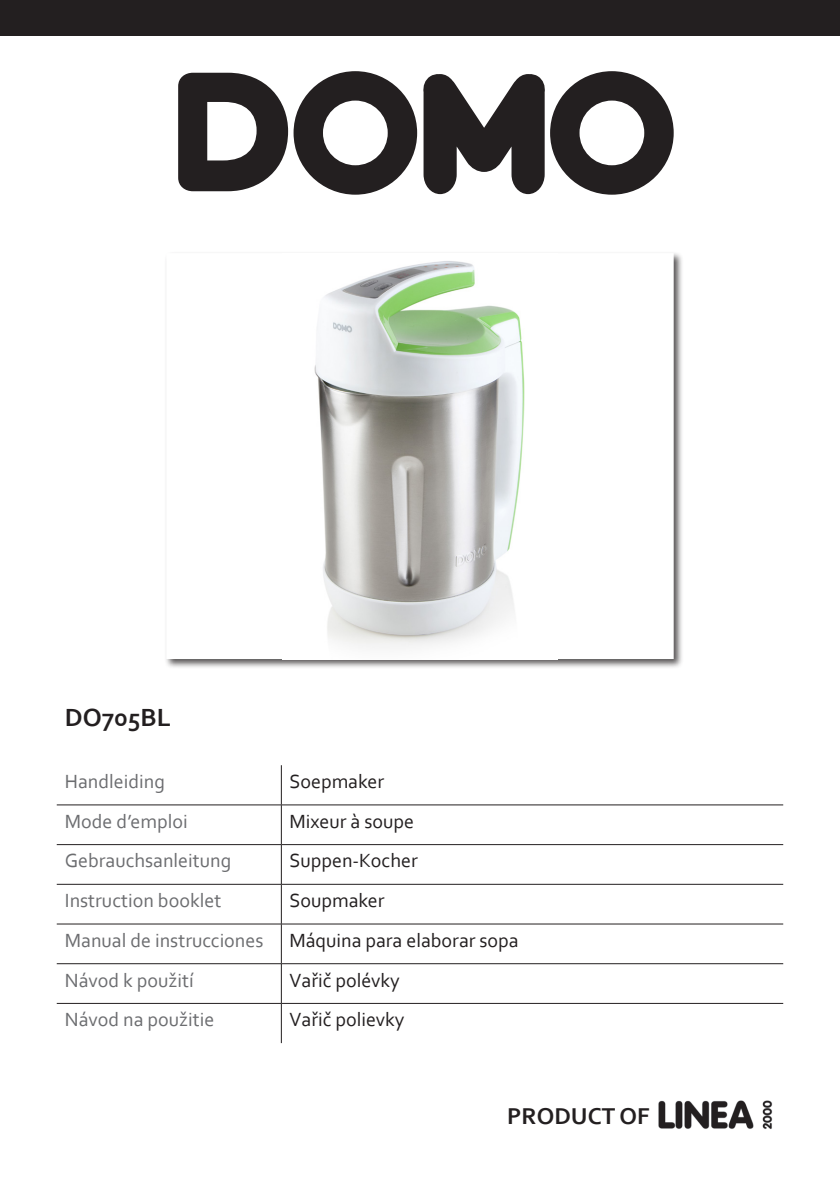
<style>
.page{position:relative;width:840px;height:1191px;background:#fff}
.page>*{position:absolute;margin:0;border:0;box-sizing:border-box;transform-origin:0 0}
.t1{font:700 26px "Corbel";color:#231f20}
.t2{font:700 24px "Corbel";color:#231f20}
.t3{font:20px "Corbel";color:#6c6d70}
.t4{font:20px "Corbel";color:#231f20}
</style>
<div class="page">
<svg style="left:178px;top:71px;width:495px;height:123px"></svg>
<img style="left:658px;top:1100px;width:115px;height:29px">
<div style="left:0;top:0;width:839px;height:36px;background:#231f20"></div>
<hr style="left:281px;top:765px;width:1px;height:39px;background:#231f20">
<hr style="left:57px;top:804px;width:224px;height:1px;background:#231f20">
<hr style="left:281px;top:804px;width:501px;height:1px;background:#231f20">
<hr style="left:281px;top:805px;width:1px;height:39px;background:#231f20">
<hr style="left:57px;top:844px;width:224px;height:1px;background:#231f20">
<hr style="left:281px;top:844px;width:501px;height:1px;background:#231f20">
<hr style="left:281px;top:845px;width:1px;height:39px;background:#231f20">
<hr style="left:57px;top:884px;width:224px;height:1px;background:#231f20">
<hr style="left:281px;top:884px;width:501px;height:1px;background:#231f20">
<hr style="left:281px;top:884px;width:1px;height:39px;background:#231f20">
<hr style="left:57px;top:923px;width:224px;height:1px;background:#231f20">
<hr style="left:281px;top:923px;width:501px;height:1px;background:#231f20">
<hr style="left:281px;top:924px;width:1px;height:39px;background:#231f20">
<hr style="left:57px;top:963px;width:224px;height:1px;background:#231f20">
<hr style="left:281px;top:963px;width:501px;height:1px;background:#231f20">
<hr style="left:281px;top:964px;width:1px;height:39px;background:#231f20">
<hr style="left:57px;top:1003px;width:224px;height:1px;background:#231f20">
<hr style="left:281px;top:1003px;width:501px;height:1px;background:#231f20">
<hr style="left:281px;top:1003px;width:1px;height:40px;background:#231f20">
<div style="left:164px;top:251px;width:519px;height:418px;background:#231f20;opacity:.75"></div>
<div style="left:166px;top:253px;width:507px;height:406px;background:#fff"></div>
<img style="left:282px;top:253px;width:275px;height:406px">
<p class="t1" style="left:65px;top:701px;width:107px">DO705BL</p>
<p class="t3" style="left:65px;top:769px;width:102px">Handleiding</p>
<p class="t4" style="left:289px;top:769px;width:96px">Soepmaker</p>
<p class="t3" style="left:65px;top:808px;width:124px">Mode d’emploi</p>
<p class="t4" style="left:289px;top:808px;width:126px">Mixeur à soupe</p>
<p class="t3" style="left:65px;top:848px;width:168px">Gebrauchsanleitung</p>
<p class="t4" style="left:289px;top:848px;width:130px">Suppen-Kocher</p>
<p class="t3" style="left:65px;top:888px;width:158px">Instruction booklet</p>
<p class="t4" style="left:289px;top:888px;width:97px">Soupmaker</p>
<p class="t3" style="left:65px;top:928px;width:200px">Manual de instrucciones</p>
<p class="t4" style="left:289px;top:928px;width:231px">Máquina para elaborar sopa</p>
<p class="t3" style="left:65px;top:967px;width:130px">Návod k použití</p>
<p class="t4" style="left:289px;top:967px;width:112px">Vařič polévky</p>
<p class="t3" style="left:65px;top:1007px;width:151px">Návod na použitie</p>
<p class="t4" style="left:289px;top:1007px;width:117px">Vařič polievky</p>
<p class="t2" style="left:507px;top:1101px;width:144px">PRODUCT OF</p>
</div>
